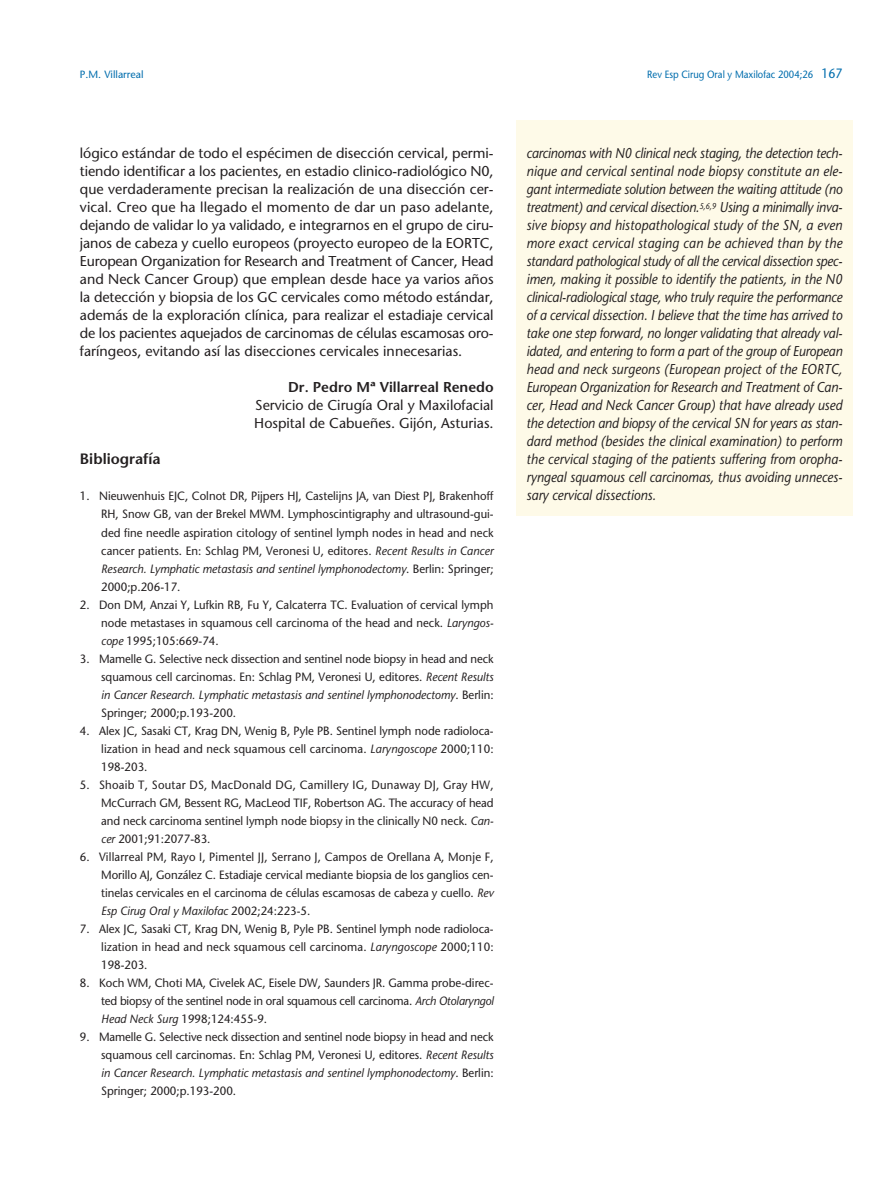
<style>
.page{position:relative;width:893px;height:1177px;background:#fff}
.page>*{position:absolute;margin:0;border:0;box-sizing:border-box;transform-origin:0 0}
.t1{font:600 15px "Stone Sans";color:#231f20}
.t2{font:italic 14.25px/18px "Stone Sans";color:#231f20;text-align:justify;scale:.9 1}
.t3{font:14.25px/18px "Stone Sans";color:#231f20;text-align:justify}
.t4{font:600 14.25px "Stone Sans";color:#231f20}
.t5{font:12px/18px "Stone Sans";color:#231f20;text-align:justify;scale:.95 1}
.t6{font:10.5px "Stone Sans";color:#006dad;scale:.9 1}
.t7{font:10.5px "Stone Sans";color:#006dad}
.s1{font-size:13.5px}
.s2{font-style:italic}
</style>
<div class="page">
<div style="left:516px;top:120px;width:337px;height:396px;background:#fefae8"></div>
<p class="t7" style="left:80px;top:70px;width:65px">P.M. Villarreal</p>
<p class="t6" style="left:647px;top:70px;width:218px">Rev Esp Cirug Oral y Maxilofac 2004;26 <span class="s1">167</span></p>
<p class="t3" style="left:80px;top:146px;width:415px">lógico estándar de todo el espécimen de disección cervical, permi&shy;tiendo identificar a los pacientes, en estadio clinico-radiológico N0, que verdaderamente precisan la realización de una disección cer&shy;vical. Creo que ha llegado el momento de dar un paso adelante, dejando de validar lo ya validado, e integrarnos en el grupo de ciru&shy;janos de cabeza y cuello europeos (proyecto europeo de la EORTC, European Organization for Research and Treatment of Cancer, Head and Neck Cancer Group) que emplean desde hace ya varios años la detección y biopsia de los GC cervicales como método estándar, además de la exploración clínica, para realizar el estadiaje cervical de los pacientes aquejados de carcinomas de células escamosas oro&shy;faríngeos, evitando así las disecciones cervicales innecesarias.</p>
<p class="t4" style="left:288px;top:382px;width:207px">Dr. Pedro Mª Villarreal Renedo</p>
<p class="t3" style="left:254px;top:398px;width:241px">Servicio de Cirugía Oral y Maxilofacial<br>Hospital de Cabueñes. Gijón, Asturias.</p>
<p class="t1" style="left:80px;top:453px;width:82px">Bibliografía</p>
<p class="t5" style="left:101px;top:488px;width:415px;text-indent:-21px">1. Nieuwenhuis EJC, Colnot DR, Pijpers HJ, Castelijns JA, van Diest PJ, Brakenhoff RH, Snow GB, van der Brekel MWM. Lymphoscintigraphy and ultrasound-gui&shy;ded fine needle aspiration citology of sentinel lymph nodes in head and neck cancer patients. En: Schlag PM, Veronesi U, editores. <span class="s2">Recent Results in Cancer Research. Lymphatic metastasis and sentinel lymphonodectomy</span>. Berlin: Springer; 2000;p.206-17.</p>
<p class="t5" style="left:101px;top:596px;width:415px;text-indent:-21px">2. Don DM, Anzai Y, Lufkin RB, Fu Y, Calcaterra TC. Evaluation of cervical lymph node metastases in squamous cell carcinoma of the head and neck. <span class="s2">Laryngos&shy;cope</span> 1995;105:669-74.</p>
<p class="t5" style="left:101px;top:650px;width:415px;text-indent:-21px">3. Mamelle G. Selective neck dissection and sentinel node biopsy in head and neck squamous cell carcinomas. En: Schlag PM, Veronesi U, editores. <span class="s2">Recent Results in Cancer Research. Lymphatic metastasis and sentinel lymphonodectomy</span>. Berlin:<br>Springer; 2000;p.193-200.</p>
<p class="t5" style="left:101px;top:722px;width:415px;text-indent:-21px">4. Alex JC, Sasaki CT, Krag DN, Wenig B, Pyle PB. Sentinel lymph node radioloca&shy;lization in head and neck squamous cell carcinoma. <span class="s2">Laryngoscope</span> 2000;110:<br>198-203.</p>
<p class="t5" style="left:101px;top:776px;width:415px;text-indent:-21px">5. Shoaib T, Soutar DS, MacDonald DG, Camillery IG, Dunaway DJ, Gray HW, McCurrach GM, Bessent RG, MacLeod TIF, Robertson AG. The accuracy of head and neck carcinoma sentinel lymph node biopsy in the clinically N0 neck. <span class="s2">Can&shy;cer</span> 2001;91:2077-83.</p>
<p class="t5" style="left:101px;top:848px;width:415px;text-indent:-21px">6. Villarreal PM, Rayo I, Pimentel JJ, Serrano J, Campos de Orellana A, Monje F, Morillo AJ, González C. Estadiaje cervical mediante biopsia de los ganglios cen&shy;tinelas cervicales en el carcinoma de células escamosas de cabeza y cuello. <span class="s2">Rev Esp Cirug Oral y Maxilofac</span> 2002;24:223-5.</p>
<p class="t5" style="left:101px;top:920px;width:415px;text-indent:-21px">7. Alex JC, Sasaki CT, Krag DN, Wenig B, Pyle PB. Sentinel lymph node radioloca&shy;lization in head and neck squamous cell carcinoma. <span class="s2">Laryngoscope</span> 2000;110:<br>198-203.</p>
<p class="t5" style="left:101px;top:974px;width:415px;text-indent:-21px">8. Koch WM, Choti MA, Civelek AC, Eisele DW, Saunders JR. Gamma probe-direc&shy;ted biopsy of the sentinel node in oral squamous cell carcinoma. <span class="s2">Arch Otolaryngol Head Neck Surg</span> 1998;124:455-9.</p>
<p class="t5" style="left:101px;top:1028px;width:415px;text-indent:-21px">9. Mamelle G. Selective neck dissection and sentinel node biopsy in head and neck squamous cell carcinomas. En: Schlag PM, Veronesi U, editores. <span class="s2">Recent Results in Cancer Research. Lymphatic metastasis and sentinel lymphonodectomy</span>. Berlin:<br>Springer; 2000;p.193-200.</p>
<p class="t2" style="left:526px;top:146px;width:353px">carcinomas with N0 clinical neck staging, the detection tech&shy;nique and cervical sentinal node biopsy constitute an ele&shy;gant intermediate solution between the waiting attitude (no treatment) and cervical disection.<sup>5,6,9</sup> Using a minimally inva&shy;sive biopsy and histopathological study of the SN, a even more exact cervical staging can be achieved than by the standard pathological study of all the cervical dissection spec&shy;imen, making it possible to identify the patients, in the N0 clinical-radiological stage, who truly require the performance of a cervical dissection. I believe that the time has arrived to take one step forward, no longer validating that already val&shy;idated, and entering to form a part of the group of European head and neck surgeons (European project of the EORTC, European Organization for Research and Treatment of Can&shy;cer, Head and Neck Cancer Group) that have already used the detection and biopsy of the cervical SN for years as stan&shy;dard method (besides the clinical examination) to perform the cervical staging of the patients suffering from oropha&shy;ryngeal squamous cell carcinomas, thus avoiding unneces&shy;sary cervical dissections.</p>
</div>
